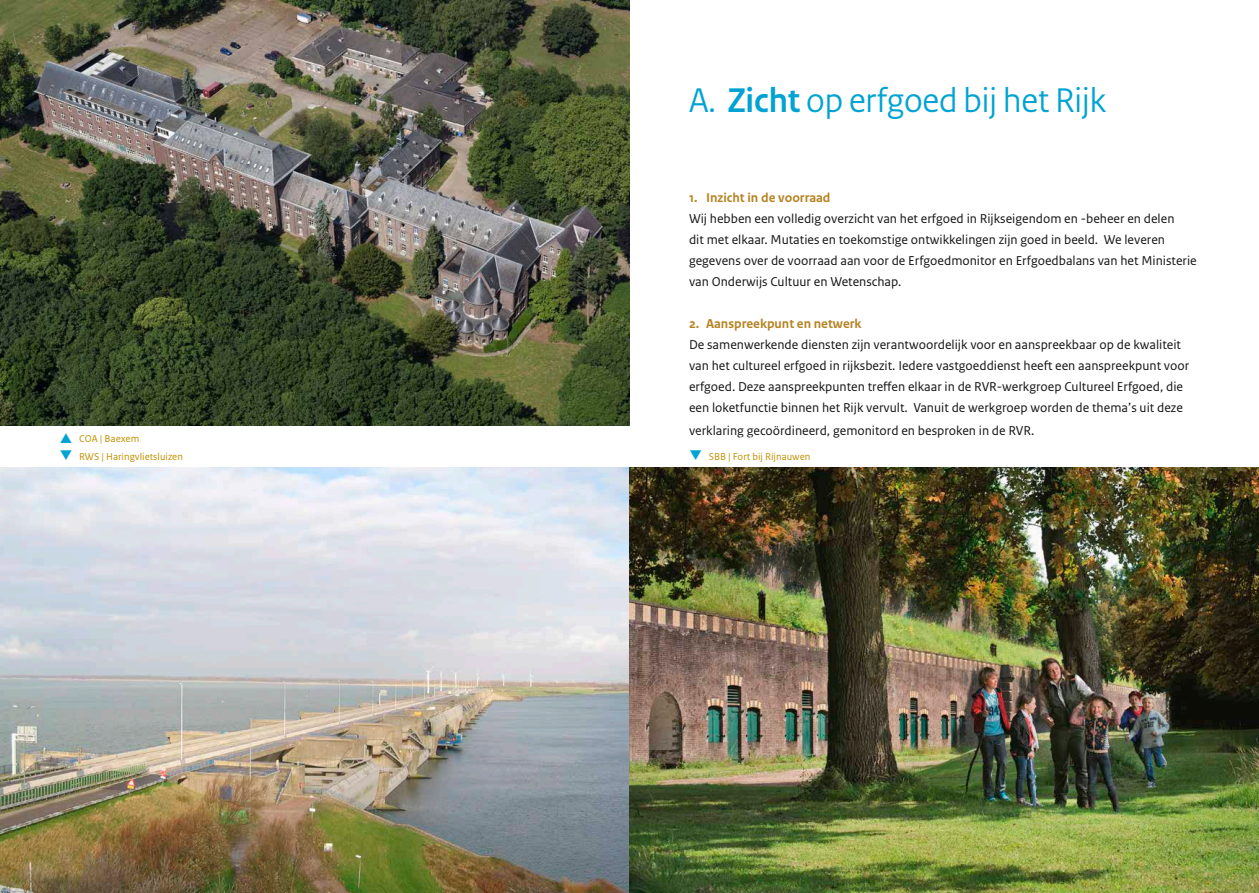
<style>
.page{position:relative;width:1259px;height:893px;background:#fff}
.page>*{position:absolute;margin:0;border:0;box-sizing:border-box;transform-origin:0 0}
.t1{font:36px "Rijksoverheid Sans Heading";color:#00a3d3}
.t2{font:13.5px/21px "Rijksoverheid Sans Text";color:#131413}
.t3{font:700 13.5px "Rijksoverheid Sans Text";color:#b68322}
.t4{font:10.5px "Rijksoverheid Sans Text";color:#c19000}
.s1{font-weight:700}
.s2{color:#00a3d3}
</style>
<div class="page">
<img style="left:0;top:0;width:629px;height:425px">
<img style="left:0;top:468px;width:1259px;height:425px">
<h1 class="t1" style="left:689px;top:79px;width:418px">A. <span class="s1">Zicht</span> op erfgoed bij het Rijk</h1>
<p class="t3" style="left:689px;top:190px;width:143px">1. Inzicht in de voorraad</p>
<p class="t2" style="left:689px;top:209px;width:509px">Wij hebben een volledig overzicht van het erfgoed in Rijkseigendom en -beheer en delen<br>dit met elkaar. Mutaties en toekomstige ontwikkelingen zijn goed in beeld. We leveren gegevens over de voorraad aan voor de Erfgoedmonitor en Erfgoedbalans van het Ministerie van Onderwijs Cultuur en Wetenschap.</p>
<p class="t3" style="left:689px;top:316px;width:174px">2. Aanspreekpunt en netwerk</p>
<p class="t2" style="left:689px;top:335px;width:502px">De samenwerkende diensten zijn verantwoordelijk voor en aanspreekbaar op de kwaliteit van het cultureel erfgoed in rijksbezit. Iedere vastgoeddienst heeft een aanspreekpunt voor erfgoed. Deze aanspreekpunten treffen elkaar in de RVR-werkgroep Cultureel Erfgoed, die een loketfunctie binnen het Rijk vervult. Vanuit de werkgroep worden de thema’s uit deze</p>
<p class="t2" style="left:689px;top:420px;width:347px">verklaring gecoördineerd, gemonitord en besproken in de RVR.</p>
<p class="t4" style="left:79px;top:433px;width:62px">COA | Baexem</p>
<p class="t4" style="left:60px;top:451px;width:125px"><span class="s2">❑</span> RWS | Haringvlietsluizen</p>
<p class="t4" style="left:689px;top:451px;width:123px"><span class="s2">❑</span> SBB | Fort bij Rijnauwen</p>
</div>
